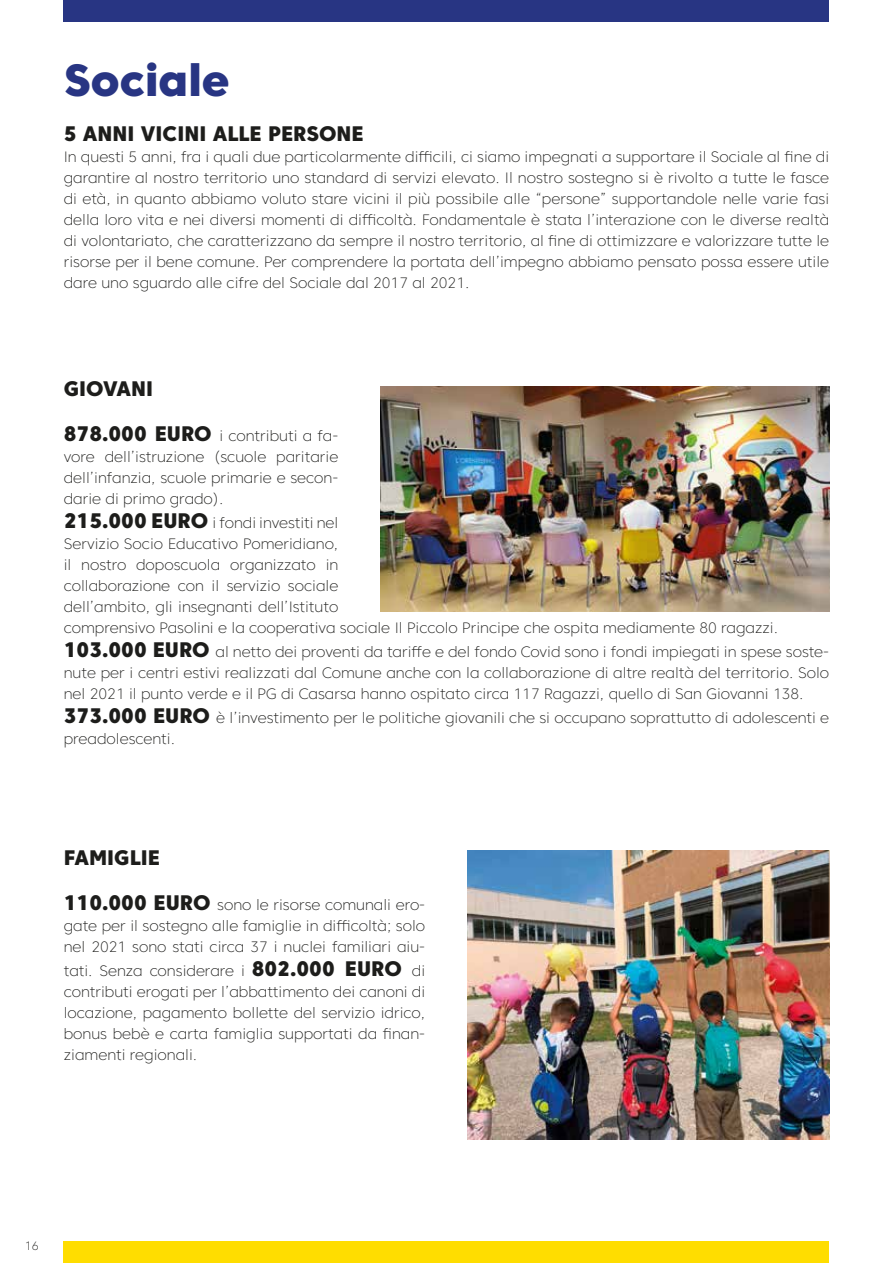
<style>
.page{position:relative;width:893px;height:1263px;background:#fff}
.page>*{position:absolute;margin:0;border:0;box-sizing:border-box;transform-origin:0 0}
.t1{font:800 45px "Core Sans C 85";color:#283583}
.t2{font:800 21px "Core Sans C 85";color:#1d1d1b}
.t3{font:200 15px/21px "Core Sans C 25";color:#1d1d1b;text-align:justify}
.t4{font:200 12px "Core Sans C 25";color:#1d1d1b}
.s1{font-family:"Core Sans C 85";font-weight:800;font-size:21px}
</style>
<div class="page">
<div style="left:64px;top:0;width:765px;height:21px;background:#283583"></div>
<div style="left:64px;top:1242px;width:765px;height:21px;background:#fd0"></div>
<img style="left:381px;top:387px;width:448px;height:224px">
<img style="left:468px;top:850px;width:361px;height:290px">
<h1 class="t1" style="left:64px;top:52px;width:167px">Sociale</h1>
<h2 class="t2" style="left:64px;top:120px;width:301px">5 ANNI VICINI ALLE PERSONE</h2>
<p class="t3" style="left:64px;top:146px;width:767px">In questi 5 anni, fra i quali due particolarmente difficili, ci siamo impegnati a supportare il Sociale al fine di garantire al nostro territorio uno standard di servizi elevato. Il nostro sostegno si è rivolto a tutte le fasce di età, in quanto abbiamo voluto stare vicini il più possibile alle “persone” supportandole nelle varie fasi della loro vita e nei diversi momenti di difficoltà. Fondamentale è stata l’interazione con le diverse realtà di volontariato, che caratterizzano da sempre il nostro territorio, al fine di ottimizzare e valorizzare tutte le risorse per il bene comune. Per comprendere la portata dell’impegno abbiamo pensato possa essere utile dare uno sguardo alle cifre del Sociale dal 2017 al 2021.</p>
<h2 class="t2" style="left:64px;top:375px;width:91px">GIOVANI</h2>
<p class="t3" style="left:64px;top:425px;width:276px"><span class="s1">878.000 EURO</span> i contributi a fa&shy;vore dell’istruzione (scuole paritarie dell’infanzia, scuole primarie e secon&shy;darie di primo grado).</p>
<p class="t3" style="left:64px;top:512px;width:716px;text-align:left"><span class="s1">215.000 EURO</span> i fondi investiti nel<br>Servizio Socio Educativo Pomeridiano,<br>il nostro doposcuola organizzato in<br>collaborazione con il servizio sociale<br>dell’ambito, gli insegnanti dell’Istituto<br>comprensivo Pasolini e la cooperativa sociale Il Piccolo Principe che ospita mediamente 80 ragazzi.</p>
<p class="t3" style="left:64px;top:641px;width:767px"><span class="s1">103.000 EURO</span> al netto dei proventi da tariffe e del fondo Covid sono i fondi impiegati in spese soste&shy;nute per i centri estivi realizzati dal Comune anche con la collaborazione di altre realtà del territorio. Solo nel 2021 il punto verde e il PG di Casarsa hanno ospitato circa 117 Ragazzi, quello di San Giovanni 138.</p>
<p class="t3" style="left:64px;top:707px;width:767px"><span class="s1">373.000 EURO</span> è l’investimento per le politiche giovanili che si occupano soprattutto di adolescenti e preadolescenti.</p>
<h2 class="t2" style="left:64px;top:845px;width:98px">FAMIGLIE</h2>
<p class="t3" style="left:64px;top:894px;width:363px"><span class="s1">110.000 EURO</span> sono le risorse comunali ero&shy;gate per il sostegno alle famiglie in difficoltà; solo nel 2021 sono stati circa 37 i nuclei familiari aiu-</p>
<p class="t3" style="left:64px;top:960px;width:363px">tati. Senza considerare i <span class="s1">802.000 EURO</span> di contributi erogati per l’abbattimento dei canoni di locazione, pagamento bollette del servizio idrico, bonus bebè e carta famiglia supportati da finan&shy;ziamenti regionali.</p>
<p class="t4" style="left:25px;top:1238px;width:15px">16</p>
</div>
